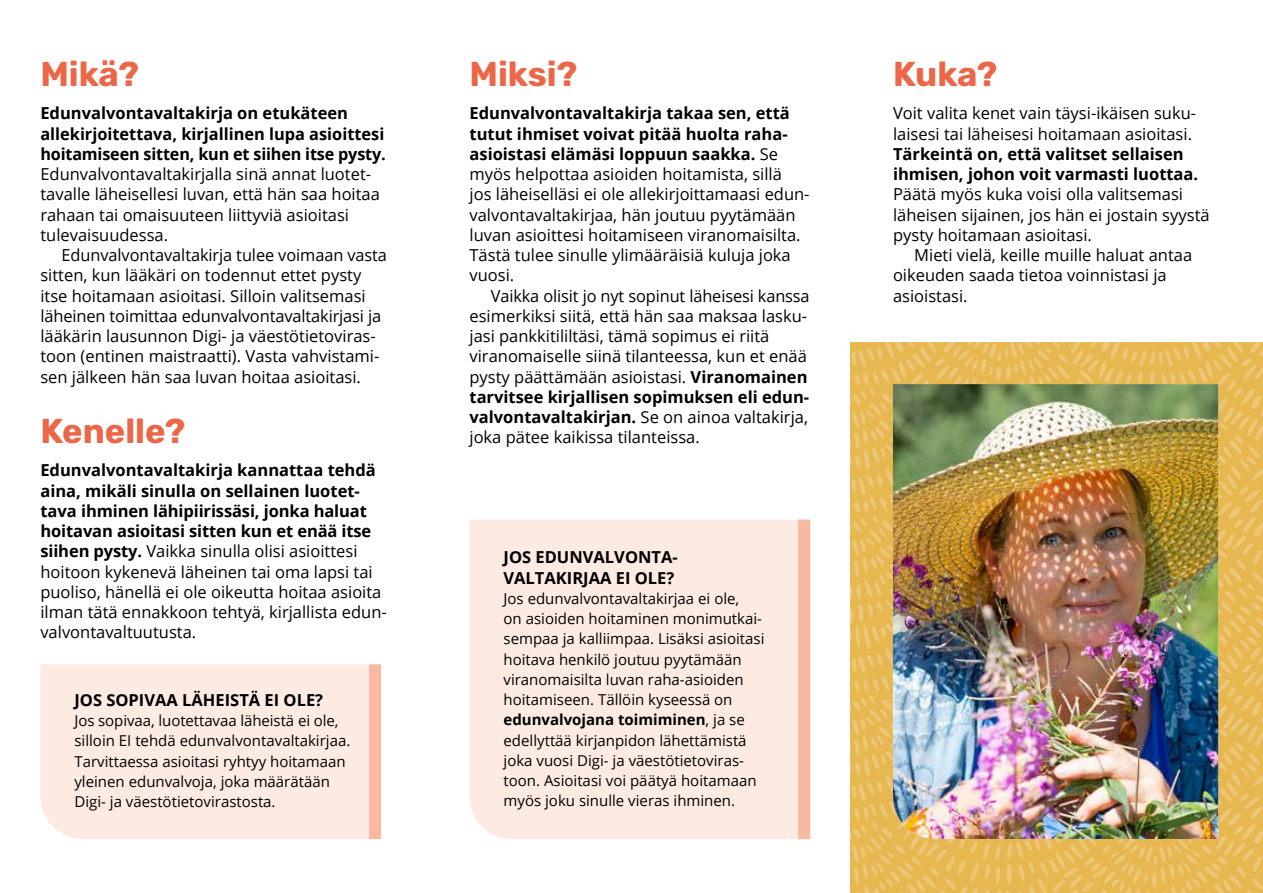
<style>
.page{position:relative;width:1263px;height:893px;background:#fff}
.page>*{position:absolute;margin:0;border:0;box-sizing:border-box;transform-origin:0 0}
.t1{font:700 34.5px "Rubik";color:#ec6747}
.t2{font:16.5px/20.2px "Open Sans";color:#000}
.t3{font:700 16.5px/20.2px "Open Sans";color:#000}
.t4{font:15px/20.2px "Open Sans";color:#000}
.s1{font-weight:700}
</style>
<div class="page">
<img style="left:850px;top:342px;width:413px;height:551px">
<div style="left:469px;top:520px;width:329px;height:319px;background:#fdebe3"></div>
<div style="left:798px;top:520px;width:12px;height:319px;background:#f8b9a0"></div>
<img style="left:893px;top:384px;width:325px;height:455px">
<div style="left:40px;top:664px;width:329px;height:175px;background:#fdebe3"></div>
<div style="left:369px;top:664px;width:12px;height:175px;background:#f8b9a0"></div>
<h1 class="t1" style="left:40px;top:54px;width:100px">Mikä?</h1>
<p class="t3" style="left:40px;top:103px;width:347px">Edunvalvontavaltakirja on etukäteen allekirjoitettava, kirjallinen lupa asioittesi hoitamiseen sitten, kun et siihen itse pysty.</p>
<p class="t2" style="left:40px;top:163px;width:341px">Edunvalvontavaltakirjalla sinä annat luotet&shy;tavalle läheisellesi luvan, että hän saa hoitaa rahaan tai omaisuuteen liittyviä asioitasi tulevaisuudessa.</p>
<p class="t2" style="left:40px;top:244px;width:348px;text-indent:21px">Edunvalvontavaltakirja tulee voimaan vasta sitten, kun lääkäri on todennut ettet pysty itse hoitamaan asioitasi. Silloin valitsemasi läheinen toimittaa edunvalvontavaltakirjasi ja lääkärin lausunnon Digi- ja väestötietoviras&shy;toon (entinen maistraatti). Vasta vahvistami&shy;sen jälkeen hän saa luvan hoitaa asioitasi.</p>
<h1 class="t1" style="left:40px;top:411px;width:147px">Kenelle?</h1>
<p class="t2" style="left:40px;top:460px;width:348px"><span class="s1">Edunvalvontavaltakirja kannattaa tehdä aina, mikäli sinulla on sellainen luotet&shy;tava ihminen lähipiirissäsi, jonka haluat hoitavan asioitasi sitten kun et enää itse siihen pysty.</span> Vaikka sinulla olisi asioittesi hoitoon kykenevä läheinen tai oma lapsi tai puoliso, hänellä ei ole oikeutta hoitaa asioita ilman tätä ennakkoon tehtyä, kirjallista edun&shy;valvontavaltuutusta.</p>
<p class="t3" style="left:74px;top:689px;width:250px">JOS SOPIVAA LÄHEISTÄ EI OLE?</p>
<p class="t4" style="left:74px;top:710px;width:277px">Jos sopivaa, luotettavaa läheistä ei ole, silloin EI tehdä edunvalvontavaltakirjaa.<br>Tarvittaessa asioitasi ryhtyy hoitamaan yleinen edunvalvoja, joka määrätään Digi- ja väestötietovirastosta.</p>
<h1 class="t1" style="left:469px;top:54px;width:109px">Miksi?</h1>
<p class="t2" style="left:469px;top:103px;width:342px"><span class="s1">Edunvalvontavaltakirja takaa sen, että tutut ihmiset voivat pitää huolta raha&shy;asioistasi elämäsi loppuun saakka.</span> Se myös helpottaa asioiden hoitamista, sillä<br>jos läheiselläsi ei ole allekirjoittamaasi edun&shy;valvontavaltakirjaa, hän joutuu pyytämään luvan asioittesi hoitamiseen viranomaisilta.<br>Tästä tulee sinulle ylimääräisiä kuluja joka vuosi.</p>
<p class="t2" style="left:469px;top:285px;width:342px;text-indent:21px">Vaikka olisit jo nyt sopinut läheisesi kanssa esimerkiksi siitä, että hän saa maksaa lasku&shy;jasi pankkitililtäsi, tämä sopimus ei riitä viranomaiselle siinä tilanteessa, kun et enää pysty päättämään asioistasi. <span class="s1">Viranomainen tarvitsee kirjallisen sopimuksen eli edun&shy;valvontavaltakirjan.</span> Se on ainoa valtakirja, joka pätee kaikissa tilanteissa.</p>
<p class="t3" style="left:503px;top:547px;width:176px">JOS EDUNVALVONTA-<br>VALTAKIRJAA EI OLE?</p>
<p class="t4" style="left:503px;top:588px;width:262px">Jos edunvalvontavaltakirjaa ei ole,<br>on asioiden hoitaminen monimutkai&shy;sempaa ja kalliimpaa. Lisäksi asioitasi hoitava henkilö joutuu pyytämään viranomaisilta luvan raha-asioiden hoitamiseen. Tällöin kyseessä on <span class="s1">edunvalvojana toimiminen</span>, ja se edellyttää kirjanpidon lähettämistä joka vuosi Digi- ja väestötietoviras&shy;toon. Asioitasi voi päätyä hoitamaan myös joku sinulle vieras ihminen.</p>
<h1 class="t1" style="left:893px;top:54px;width:106px">Kuka?</h1>
<p class="t2" style="left:893px;top:103px;width:305px">Voit valita kenet vain täysi-ikäisen suku&shy;laisesi tai läheisesi hoitamaan asioitasi.</p>
<p class="t3" style="left:893px;top:143px;width:307px">Tärkeintä on, että valitset sellaisen ihmisen, johon voit varmasti luottaa.</p>
<p class="t2" style="left:893px;top:184px;width:318px">Päätä myös kuka voisi olla valitsemasi läheisen sijainen, jos hän ei jostain syystä pysty hoitamaan asioitasi.</p>
<p class="t2" style="left:893px;top:244px;width:301px;text-indent:21px">Mieti vielä, keille muille haluat antaa oikeuden saada tietoa voinnistasi ja asioistasi.</p>
</div>
